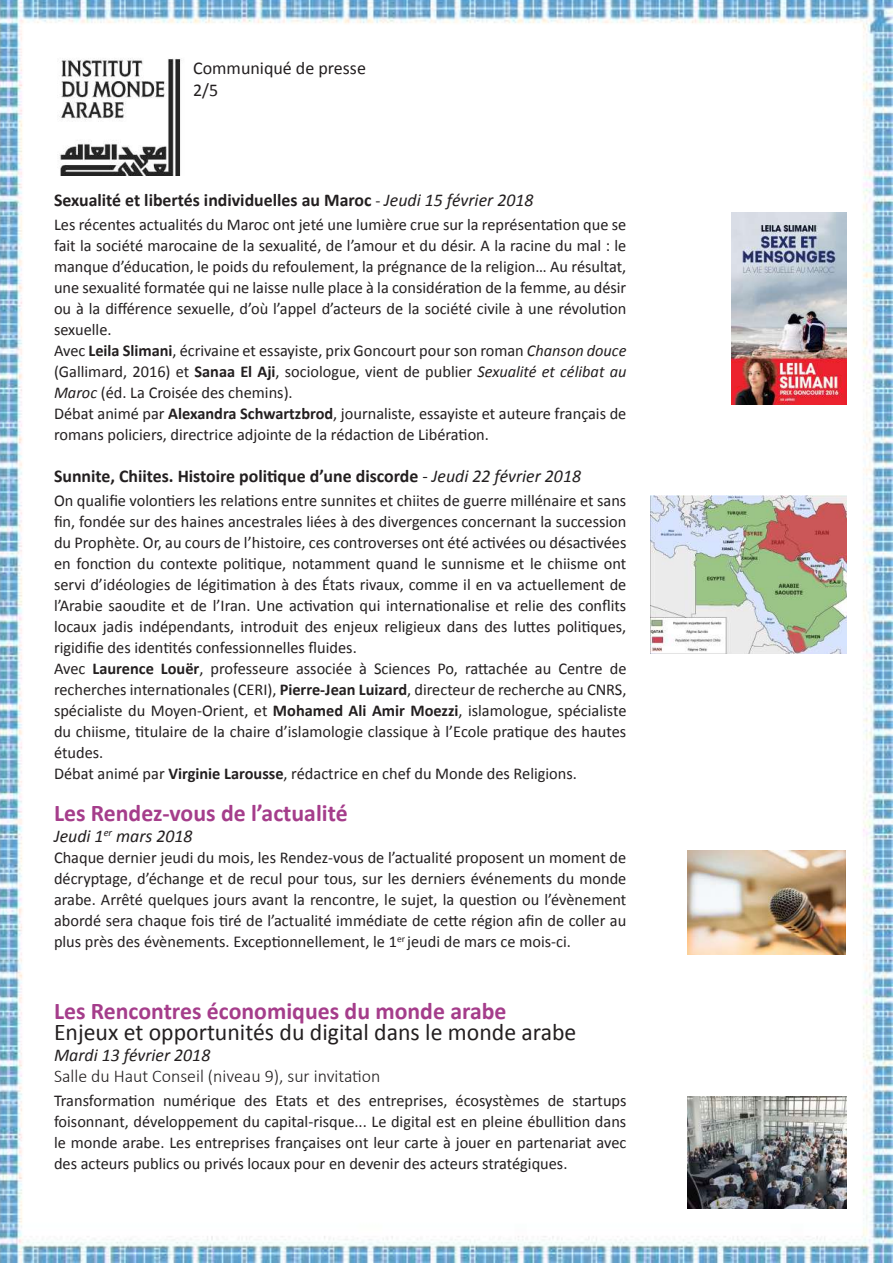
<style>
.page{position:relative;width:893px;height:1263px;background:#fff}
.page>*{position:absolute;margin:0;border:0;box-sizing:border-box;transform-origin:0 0}
.t1{font:700 24px "Calibri";color:#a53d8b}
.t2{font:24px "Calibri";color:#231f20}
.t3{font:700 18px "Calibri";color:#231f20}
.t4{font:300 18px "Calibri";color:#231f20}
.t5{font:italic 18px "Calibri";color:#231f20}
.t6{font:18px/21.6px "Calibri";color:#231f20}
.t7{font:16.5px/21px "Calibri";color:#231f20;text-align:justify}
.s1{font-weight:400;font-size:16.5px}
.s2{font-weight:400;font-style:italic}
.s3{font-weight:700}
.s4{font-style:italic}
.s5{font-weight:400}
</style>
<div class="page">
<img style="left:0;top:0;width:893px;height:1263px">
<img style="left:57px;top:47px;width:130px;height:128px">
<img style="left:688px;top:1096px;width:159px;height:112px">
<img style="left:731px;top:213px;width:115px;height:191px">
<img style="left:651px;top:496px;width:195px;height:158px">
<img style="left:688px;top:850px;width:158px;height:105px">
<p class="t6" style="left:193px;top:58px;width:174px">Communiqué de presse<br>2/5</p>
<p class="t3" style="left:54px;top:189px;width:481px">Sexualité et libertés individuelles au Maroc <span class="s1">-</span> <span class="s2">Jeudi 15 février 2018</span></p>
<p class="t7" style="left:54px;top:214px;width:574px;text-align:left">Les récentes actualités du Maroc ont jeté une lumière crue sur la représentation que se fait la société marocaine de la sexualité, de l’amour et du désir. A la racine du mal : le manque d’éducation, le poids du refoulement, la prégnance de la religion… Au résultat, une sexualité formatée qui ne laisse nulle place à la considération de la femme, au désir ou à la différence sexuelle, d’où l’appel d’acteurs de la société civile à une révolution sexuelle.<br>Avec <span class="s3">Leila Slimani</span>, écrivaine et essayiste, prix Goncourt pour son roman <span class="s4">Chanson douce </span>(Gallimard, 2016) et <span class="s3">Sanaa El Aji</span>, sociologue, vient de publier <span class="s4">Sexualité et célibat au Maroc</span> (éd. La Croisée des chemins).<br>Débat animé par <span class="s3">Alexandra Schwartzbrod</span>, journaliste, essayiste et auteure français de romans policiers, directrice adjointe de la rédaction de Libération.</p>
<p class="t3" style="left:54px;top:465px;width:529px">Sunnite, Chiites. Histoire politique d’une discorde <span class="s5">-</span> <span class="s2">Jeudi 22 février 2018</span></p>
<p class="t7" style="left:54px;top:490px;width:574px;text-align:left">On qualifie volontiers les relations entre sunnites et chiites de guerre millénaire et sans fin, fondée sur des haines ancestrales liées à des divergences concernant la succession du Prophète. Or, au cours de l’histoire, ces controverses ont été activées ou désactivées en fonction du contexte politique, notamment quand le sunnisme et le chiisme ont servi d’idéologies de légitimation à des États rivaux, comme il en va actuellement de l’Arabie saoudite et de l’Iran. Une activation qui internationalise et relie des conflits locaux jadis indépendants, introduit des enjeux religieux dans des luttes politiques, rigidifie des identités confessionnelles fluides.<br>Avec <span class="s3">Laurence Louër</span>, professeure associée à Sciences Po, rattachée au Centre de recherches internationales (CERI), <span class="s3">Pierre-Jean Luizard</span>, directeur de recherche au CNRS, spécialiste du Moyen-Orient, et <span class="s3">Mohamed Ali Amir Moezzi</span>, islamologue, spécialiste du chiisme, titulaire de la chaire d’islamologie classique à l’Ecole pratique des hautes études.<br>Débat animé par <span class="s3">Virginie Larousse</span>, rédactrice en chef du Monde des Religions.</p>
<h1 class="t1" style="left:54px;top:798px;width:295px">Les Rendez-vous de l’actualité</h1>
<p class="t5" style="left:54px;top:824px;width:140px">Jeudi 1<sup>er</sup> mars 2018</p>
<p class="t7" style="left:54px;top:847px;width:574px">Chaque dernier jeudi du mois, les Rendez-vous de l’actualité proposent un moment de décryptage, d’échange et de recul pour tous, sur les derniers événements du monde arabe. Arrêté quelques jours avant la rencontre, le sujet, la question ou l’évènement abordé sera chaque fois tiré de l’actualité immédiate de cette région afin de coller au plus près des évènements. Exceptionnellement, le 1<sup>er</sup> jeudi de mars ce mois-ci.</p>
<h1 class="t1" style="left:54px;top:996px;width:454px">Les Rencontres économiques du monde arabe</h1>
<h1 class="t2" style="left:54px;top:1017px;width:524px">Enjeux et opportunités du digital dans le monde arabe</h1>
<p class="t5" style="left:54px;top:1043px;width:158px">Mardi 13 février 2018</p>
<p class="t4" style="left:54px;top:1065px;width:328px">Salle du Haut Conseil (niveau 9), sur invitation</p>
<p class="t7" style="left:54px;top:1090px;width:574px">Transformation numérique des Etats et des entreprises, écosystèmes de startups foisonnant, développement du capital-risque... Le digital est en pleine ébullition dans le monde arabe. Les entreprises françaises ont leur carte à jouer en partenariat avec des acteurs publics ou privés locaux pour en devenir des acteurs stratégiques.</p>
</div>
